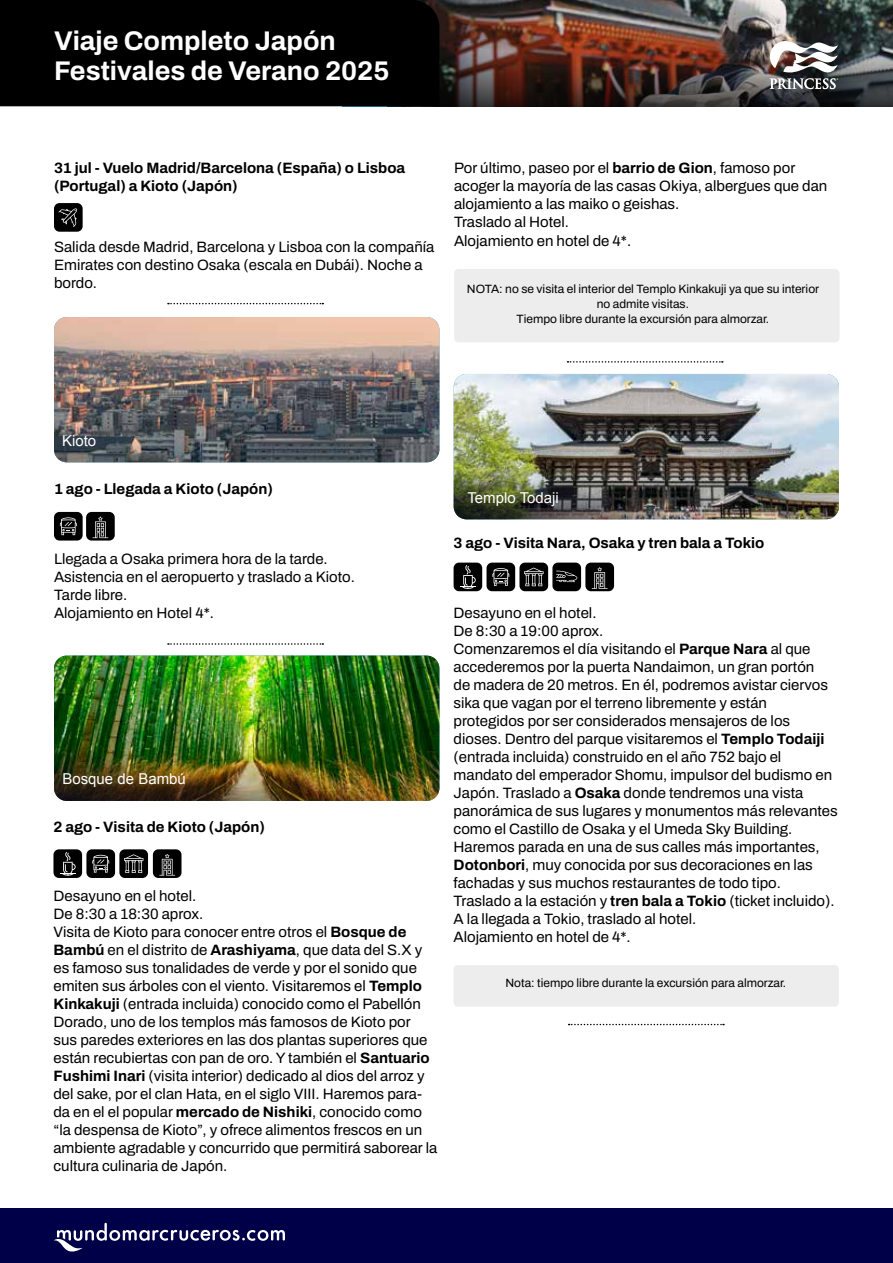
<style>
.page{position:relative;width:893px;height:1263px;background:#fff}
.page>*{position:absolute;margin:0;border:0;box-sizing:border-box;transform-origin:0 0}
.t1{font:700 27px/30px "Archivo";color:#fff}
.t2{font:15px/18px "Archivo";color:#000}
.t3{font:700 15px/18px "Archivo";color:#000}
.t4{font:15px "Arial";color:#fff}
.t5{font:12px/15px "Archivo";color:#000;text-align:center}
.s1{font-weight:700}
</style>
<div class="page">
<img style="left:54px;top:655px;width:385px;height:146px;border-radius:13px">
<img style="left:54px;top:317px;width:385px;height:145px">
<img style="left:454px;top:374px;width:385px;height:145px;border-radius:13px">
<img style="left:439px;top:0;width:454px;height:47px">
<div style="left:0;top:1209px;width:893px;height:54px;background:#000049"></div>
<svg style="left:54px;top:1223px;width:231px;height:29px"></svg>
<img style="left:439px;top:47px;width:454px;height:59px">
<div style="left:0;top:0;width:439px;height:106px;background:#000"></div>
<img style="left:770px;top:39px;width:68px;height:50px">
<svg style="left:168px;top:303px;width:155px;height:1px"></svg>
<svg style="left:168px;top:643px;width:155px;height:2px"></svg>
<div style="left:54px;top:203px;width:29px;height:29px;background:#000;border-radius:5px"></div>
<svg style="left:58px;top:208px;width:20px;height:19px"></svg>
<div style="left:86px;top:512px;width:29px;height:28px;background:#000;border-radius:5px"></div>
<svg style="left:93px;top:516px;width:15px;height:22px"></svg>
<div style="left:54px;top:512px;width:29px;height:28px;background:#000;border-radius:5px"></div>
<svg style="left:60px;top:517px;width:17px;height:18px"></svg>
<div style="left:119px;top:849px;width:29px;height:29px;background:#000;border-radius:5px"></div>
<svg style="left:124px;top:854px;width:19px;height:19px"></svg>
<div style="left:454px;top:269px;width:385px;height:73px;background:#ecedec;border-radius:4px"></div>
<div style="left:454px;top:965px;width:385px;height:42px;background:#ecedec;border-radius:4px"></div>
<svg style="left:569px;top:1024px;width:155px;height:1px"></svg>
<div style="left:66px;top:776px;width:138px;height:29px;background:#000;opacity:.75"></div>
<svg style="left:567px;top:361px;width:156px;height:2px"></svg>
<div style="left:86px;top:849px;width:29px;height:29px;background:#000;border-radius:5px"></div>
<svg style="left:92px;top:855px;width:17px;height:17px"></svg>
<div style="left:53px;top:849px;width:29px;height:29px;background:#000;border-radius:5px"></div>
<svg style="left:60px;top:852px;width:16px;height:23px"></svg>
<div style="left:153px;top:849px;width:28px;height:29px;background:#000;border-radius:5px"></div>
<svg style="left:159px;top:854px;width:16px;height:21px"></svg>
<div style="left:519px;top:563px;width:29px;height:28px;background:#000;border-radius:5px"></div>
<svg style="left:524px;top:568px;width:19px;height:18px"></svg>
<div style="left:487px;top:563px;width:28px;height:28px;background:#000;border-radius:5px"></div>
<svg style="left:492px;top:568px;width:17px;height:18px"></svg>
<div style="left:454px;top:563px;width:28px;height:28px;background:#000;border-radius:5px"></div>
<svg style="left:460px;top:565px;width:16px;height:24px"></svg>
<div style="left:585px;top:563px;width:29px;height:28px;background:#000;border-radius:5px"></div>
<svg style="left:592px;top:567px;width:16px;height:22px"></svg>
<div style="left:552px;top:563px;width:29px;height:28px;background:#000;border-radius:5px"></div>
<svg style="left:556px;top:571px;width:21px;height:11px"></svg>
<h1 class="t1" style="left:54px;top:26px;width:337px">Viaje Completo Japón<br>Festivales de Verano 2025</h1>
<p class="t3" style="left:54px;top:159px;width:353px">31 jul - Vuelo Madrid/Barcelona (España) o Lisboa (Portugal) a Kioto (Japón)</p>
<p class="t2" style="left:54px;top:238px;width:382px">Salida desde Madrid, Barcelona y Lisboa con la compañía<br>Emirates con destino Osaka (escala en Dubái). Noche a bordo.</p>
<p class="t2" style="left:454px;top:159px;width:375px">Por último, paseo por el <span class="s1">barrio de Gion</span>, famoso por acoger la mayoría de las casas Okiya, albergues que dan alojamiento a las maiko o geishas.<br>Traslado al Hotel.<br>Alojamiento en hotel de 4*.</p>
<p class="t5" style="left:467px;top:282px;width:354px">NOTA: no se visita el interior del Templo Kinkakuji ya que su interior no admite visitas.<br>Tiempo libre durante la excursión para almorzar.</p>
<p class="t4" style="left:62px;top:430px;width:36px">Kioto</p>
<p class="t3" style="left:54px;top:480px;width:220px">1 ago - Llegada a Kioto (Japón)</p>
<p class="t2" style="left:54px;top:550px;width:302px">Llegada a Osaka primera hora de la tarde.<br>Asistencia en el aeropuerto y traslado a Kioto.<br>Tarde libre.<br>Alojamiento en Hotel 4*.</p>
<p class="t4" style="left:62px;top:769px;width:125px">Bosque de Bambú</p>
<p class="t3" style="left:53px;top:818px;width:213px">2 ago - Visita de Kioto (Japón)</p>
<p class="t2" style="left:53px;top:887px;width:385px">Desayuno en el hotel.<br>De 8:30 a 18:30 aprox.<br>Visita de Kioto para conocer entre otros el <span class="s1">Bosque de Bambú</span> en el distrito de <span class="s1">Arashiyama</span>, que data del S.X y es famoso sus tonalidades de verde y por el sonido que emiten sus árboles con el viento. Visitaremos el <span class="s1">Templo Kinkakuji</span> (entrada incluida) conocido como el Pabellón Dorado, uno de los templos más famosos de Kioto por sus paredes exteriores en las dos plantas superiores que están recubiertas con pan de oro. Y también el <span class="s1">Santuario Fushimi Inari</span> (visita interior) dedicado al dios del arroz y del sake, por el clan Hata, en el siglo VIII. Haremos para&shy;da en el el popular <span class="s1">mercado de Nishiki</span>, conocido como “la despensa de Kioto”, y ofrece alimentos frescos en un ambiente agradable y concurrido que permitirá saborear la cultura culinaria de Japón.</p>
<p class="t4" style="left:467px;top:487px;width:93px">Templo Todaji</p>
<p class="t3" style="left:454px;top:533px;width:312px">3 ago - Visita Nara, Osaka y tren bala a Tokio</p>
<p class="t2" style="left:454px;top:603px;width:386px">Desayuno en el hotel.<br>De 8:30 a 19:00 aprox.<br>Comenzaremos el día visitando el <span class="s1">Parque Nara</span> al que accederemos por la puerta Nandaimon, un gran portón<br>de madera de 20 metros. En él, podremos avistar ciervos sika que vagan por el terreno libremente y están protegidos por ser considerados mensajeros de los dioses. Dentro del parque visitaremos el <span class="s1">Templo Todaiji </span>(entrada incluida) construido en el año 752 bajo el mandato del emperador Shomu, impulsor del budismo en Japón. Traslado a <span class="s1">Osaka</span> donde tendremos una vista panorámica de sus lugares y monumentos más relevantes como el Castillo de Osaka y el Umeda Sky Building.<br>Haremos parada en una de sus calles más importantes, <span class="s1">Dotonbori</span>, muy conocida por sus decoraciones en las fachadas y sus muchos restaurantes de todo tipo.<br>Traslado a la estación y <span class="s1">tren bala a Tokio</span> (ticket incluido).<br>A la llegada a Tokio, traslado al hotel.<br>Alojamiento en hotel de 4*.</p>
<p class="t5" style="left:505px;top:976px;width:282px">Nota: tiempo libre durante la excursión para almorzar.</p>
</div>
